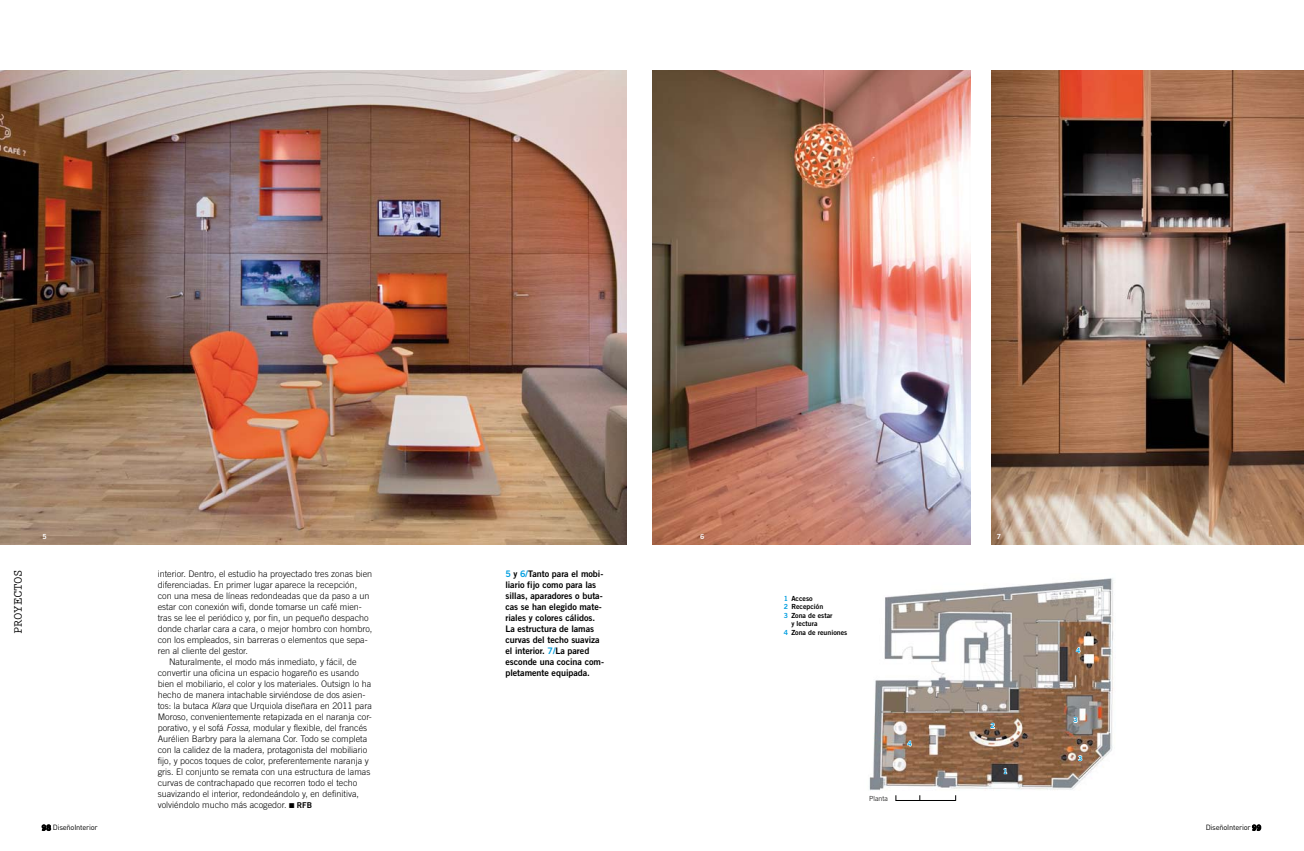
<style>
.page{position:relative;width:1304px;height:851px;background:#fff}
.page>*{position:absolute;margin:0;border:0;box-sizing:border-box;transform-origin:0 0}
.t1{font:700 12.5px "Prestige Elite Std";letter-spacing:-.04em;color:#000}
.t2{font:300 9px "Trade Gothic";color:#000}
.t3{font:9px/11px "Trade Gothic Bold Two";letter-spacing:-.005em;color:#000}
.t4{font:7.5px "DIN Regular Alternate";letter-spacing:-.03em;color:#000}
.t5{font:7px "Trade Gothic Bold Two";color:#000}
.t6{font:300 7px "Trade Gothic";color:#000}
.t7{font:7px "Trade Gothic Bold Two";color:#009ee0}
.t8{font:7px "Trade Gothic Bold Two";color:#fff}
.s1{font-style:italic}
.s2{font-family:"Trade Gothic Bold Two";font-weight:400;font-size:8px}
.s3{color:#009ee0}
.s4{font-family:"Trade Gothic Bold Two"}
</style>
<div class="page">
<svg style="left:42px;top:824px;width:9px;height:6px"></svg>
<svg style="left:1252px;top:824px;width:9px;height:6px"></svg>
<img style="left:0;top:70px;width:626px;height:474px">
<img style="left:991px;top:70px;width:313px;height:474px">
<img style="left:653px;top:70px;width:317px;height:474px">
<img style="left:869px;top:578px;width:244px;height:223px">
<hr style="left:896px;top:800px;width:60px;height:1px;background:#000">
<svg style="left:1003px;top:767px;width:5px;height:7px"></svg>
<svg style="left:989px;top:722px;width:6px;height:7px"></svg>
<svg style="left:1072px;top:716px;width:6px;height:7px"></svg>
<svg style="left:1075px;top:645px;width:6px;height:8px"></svg>
<svg style="left:907px;top:738px;width:5px;height:9px"></svg>
<svg style="left:1077px;top:754px;width:6px;height:7px"></svg>
<h1 class="t1" style="left:11px;top:633px;width:65px;rotate:-90deg">PROYECTOS</h1>
<p class="t8" style="left:43px;top:531px;width:6px">5</p>
<p class="t8" style="left:700px;top:531px;width:6px">6</p>
<p class="t8" style="left:997px;top:531px;width:6px">7</p>
<p class="t2" style="left:158px;top:568px;width:216px">interior. Dentro, el estudio ha proyectado tres zonas bien</p>
<p class="t2" style="left:158px;top:579px;width:201px">diferenciadas. En primer lugar aparece la recepción,</p>
<p class="t2" style="left:158px;top:590px;width:213px">con una mesa de líneas redondeadas que da paso a un</p>
<p class="t2" style="left:158px;top:601px;width:206px">estar con conexión wifi, donde tomarse un café mien-</p>
<p class="t2" style="left:158px;top:612px;width:212px">tras se lee el periódico y, por fin, un pequeño despacho</p>
<p class="t2" style="left:158px;top:623px;width:216px">donde charlar cara a cara, o mejor hombro con hombro,</p>
<p class="t2" style="left:158px;top:634px;width:212px">con los empleados, sin barreras o elementos que sepa-</p>
<p class="t2" style="left:158px;top:645px;width:92px">ren al cliente del gestor.</p>
<p class="t2" style="left:169px;top:656px;width:189px">Naturalmente, el modo más inmediato, y fácil, de</p>
<p class="t2" style="left:158px;top:667px;width:203px">convertir una oficina un espacio hogareño es usando</p>
<p class="t2" style="left:158px;top:678px;width:215px">bien el mobiliario, el color y los materiales. Outsign lo ha</p>
<p class="t2" style="left:158px;top:689px;width:209px">hecho de manera intachable sirviéndose de dos asien-</p>
<p class="t2" style="left:158px;top:700px;width:216px">tos: la butaca <span class="s1">Klara</span> que Urquiola diseñara en 2011 para</p>
<p class="t2" style="left:158px;top:711px;width:216px">Moroso, convenientemente retapizada en el naranja cor-</p>
<p class="t2" style="left:158px;top:722px;width:211px">porativo, y el sofá <span class="s1">Fossa,</span> modular y flexible, del francés</p>
<p class="t2" style="left:158px;top:733px;width:211px">Aurélien Barbry para la alemana Cor. Todo se completa</p>
<p class="t2" style="left:158px;top:744px;width:211px">con la calidez de la madera, protagonista del mobiliario</p>
<p class="t2" style="left:158px;top:755px;width:212px">fijo, y pocos toques de color, preferentemente naranja y</p>
<p class="t2" style="left:158px;top:766px;width:214px">gris. El conjunto se remata con una estructura de lamas</p>
<p class="t2" style="left:158px;top:777px;width:201px">curvas de contrachapado que recorren todo el techo</p>
<p class="t2" style="left:158px;top:788px;width:203px">suavizando el interior, redondeándolo y, en definitiva,</p>
<p class="t2" style="left:158px;top:799px;width:156px">volviéndolo mucho más acogedor. ■ <span class="s2">RFB</span></p>
<p class="t3" style="left:505px;top:568px;width:100px"><span class="s3">5</span> y <span class="s3">6/</span>Tanto para el mobi&shy;liario fijo como para las sillas, aparadores o buta&shy;cas se han elegido mate&shy;riales y colores cálidos.<br>La estructura de lamas curvas del techo suaviza el interior. <span class="s3">7/</span>La pared esconde una cocina com&shy;pletamente equipada.</p>
<p class="t5" style="left:784px;top:593px;width:31px"><span class="s3">1</span> Acceso</p>
<p class="t5" style="left:784px;top:602px;width:41px"><span class="s3">2</span> Recepción</p>
<p class="t5" style="left:784px;top:610px;width:50px"><span class="s3">3</span> Zona de estar</p>
<p class="t5" style="left:791px;top:619px;width:28px">y lectura</p>
<p class="t5" style="left:784px;top:627px;width:65px"><span class="s3">4</span> Zona de reuniones</p>
<p class="t7" style="left:991px;top:721px;width:6px">2</p>
<p class="t7" style="left:907px;top:739px;width:6px">4</p>
<p class="t7" style="left:1003px;top:766px;width:6px">1</p>
<p class="t6" style="left:869px;top:794px;width:20px">Planta</p>
<p class="t4" style="left:42px;top:823px;width:57px"><span class="s4">98</span> DiseñoInterior</p>
<p class="t7" style="left:1076px;top:645px;width:6px">4</p>
<p class="t7" style="left:1074px;top:715px;width:6px">3</p>
<p class="t7" style="left:1078px;top:753px;width:6px">3</p>
<p class="t4" style="left:1206px;top:823px;width:57px">DiseñoInterior <span class="s4">99</span></p>
</div>
